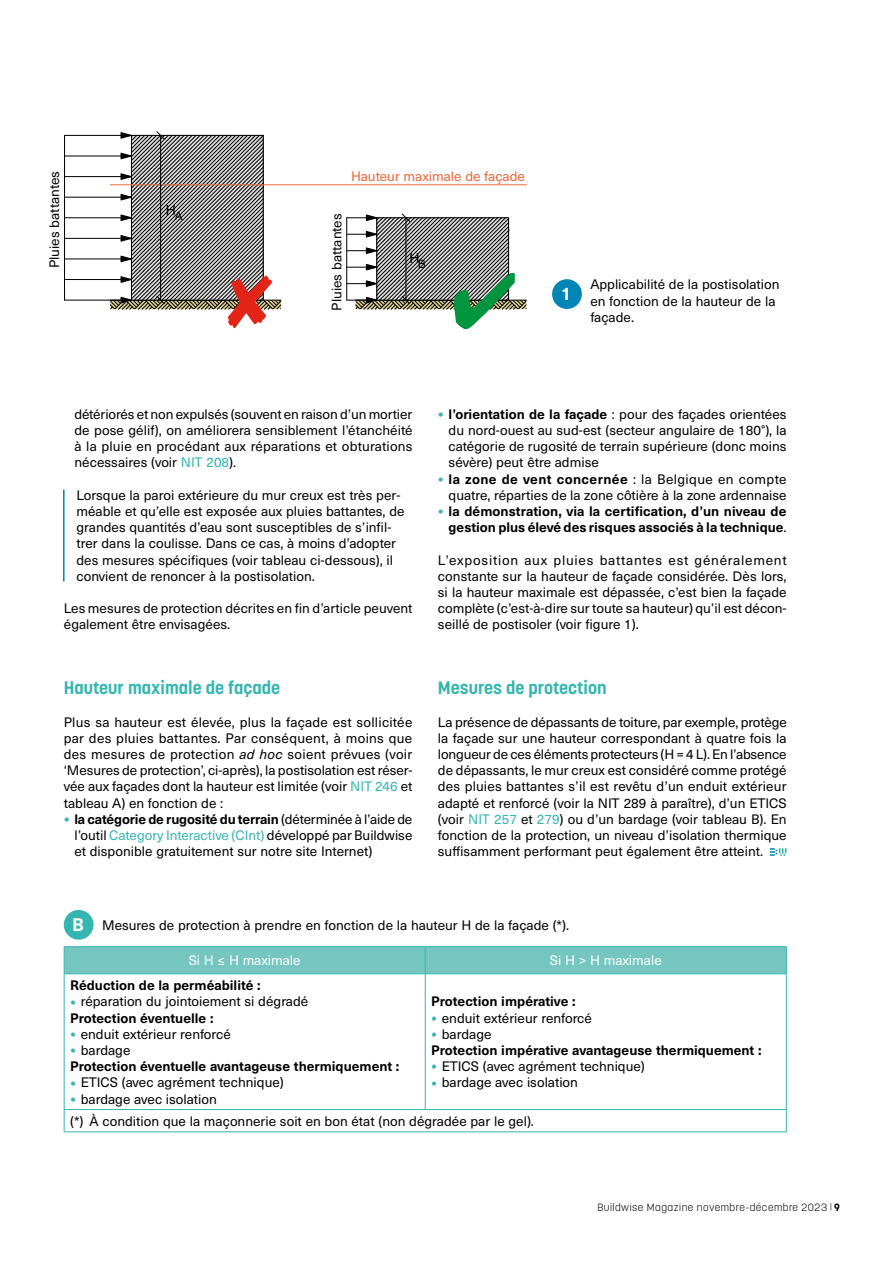
<style>
.page{position:relative;width:893px;height:1263px;background:#fff}
.page>*{position:absolute;margin:0;border:0;box-sizing:border-box;transform-origin:0 0}
.t1{font:700 18px "Korolev";color:#36b6b0}
.t2{font:700 18px "Neue Haas Unica W1 G";color:#fff}
.t3{font:13.95px "Arial";color:#010102}
.t4{font:13.5px/16.2px "Neue Haas Unica W1 G";color:#000;text-align:justify}
.t5{font:700 13.5px/16.2px "Neue Haas Unica W1 G";color:#000}
.t6{font:13.5px "Neue Haas Unica W1 G";color:#fff}
.t7{font:13.5px "Neue Haas Unica W1 G";color:#eb6638}
.t8{font:300 10.5px "Korolev";letter-spacing:.05em;color:#000}
.s1{color:#36b6b0}
.s2{font-style:italic}
.s3{font-size:18px;color:#36b6b0}
.s4{font-weight:700}
.s5{font-weight:400;font-size:18px;color:#36b6b0}
.s6{font-weight:400}
.s7{font-weight:700;font-size:18px;color:#fff}
.s8{font-size:9.15px}
</style>
<div class="page">
<hr style="left:63px;top:489px;width:2px;height:92px;background:#0086b6">
<hr style="left:425px;top:1109px;width:362px;height:1px;background:#36b6b0">
<hr style="left:786px;top:974px;width:1px;height:135px;background:#36b6b0">
<svg style="left:64px;top:1110px;width:1px;height:21px"></svg>
<svg style="left:786px;top:1110px;width:1px;height:21px"></svg>
<hr style="left:64px;top:1131px;width:361px;height:1px;background:#36b6b0">
<hr style="left:425px;top:1131px;width:362px;height:1px;background:#36b6b0">
<hr style="left:64px;top:946px;width:361px;height:1px;background:#36b6b0">
<hr style="left:425px;top:946px;width:362px;height:1px;background:#36b6b0">
<div style="left:64px;top:947px;width:723px;height:26px;background:#75c5c0"></div>
<hr style="left:425px;top:973px;width:362px;height:1px;background:#36b6b0">
<hr style="left:64px;top:973px;width:361px;height:1px;background:#36b6b0">
<hr style="left:64px;top:974px;width:1px;height:135px;background:#36b6b0">
<hr style="left:425px;top:974px;width:1px;height:135px;background:#36b6b0">
<hr style="left:64px;top:1109px;width:361px;height:1px;background:#36b6b0">
<div style="left:64px;top:910px;width:30px;height:30px;background:#36b6b0;border-radius:50%"></div>
<hr style="left:110px;top:185px;width:416px;height:1px;background:#ec6539">
<hr style="left:65px;top:135px;width:66px;height:1px;background:#010102">
<hr style="left:65px;top:156px;width:66px;height:1px;background:#010102">
<hr style="left:65px;top:176px;width:66px;height:1px;background:#010102">
<hr style="left:65px;top:197px;width:66px;height:1px;background:#010102">
<hr style="left:65px;top:217px;width:66px;height:1px;background:#010102">
<hr style="left:65px;top:238px;width:66px;height:1px;background:#010102">
<hr style="left:65px;top:259px;width:66px;height:1px;background:#010102">
<hr style="left:65px;top:279px;width:66px;height:1px;background:#010102">
<hr style="left:65px;top:300px;width:66px;height:1px;background:#010102">
<hr style="left:347px;top:217px;width:30px;height:1px;background:#010102">
<hr style="left:347px;top:234px;width:30px;height:1px;background:#010102">
<hr style="left:347px;top:250px;width:30px;height:1px;background:#010102">
<hr style="left:347px;top:267px;width:30px;height:1px;background:#010102">
<hr style="left:347px;top:283px;width:30px;height:1px;background:#010102">
<hr style="left:347px;top:300px;width:30px;height:1px;background:#010102">
<hr style="left:346px;top:218px;width:1px;height:82px;background:#010102">
<hr style="left:64px;top:135px;width:1px;height:165px;background:#010102">
<div style="left:552px;top:279px;width:30px;height:30px;background:#0086b6;border-radius:50%"></div>
<svg style="left:770px;top:848px;width:16px;height:8px"></svg>
<svg style="left:356px;top:214px;width:170px;height:115px"></svg>
<svg style="left:110px;top:131px;width:171px;height:197px"></svg>
<p class="t4" style="left:46px;top:268px;width:99px;rotate:-90deg">Pluies battantes</p>
<p class="t3" style="left:166px;top:201px;width:18px">H<sub>A</sub></p>
<p class="t7" style="left:351px;top:166px;width:175px">Hauteur maximale de façade</p>
<p class="t4" style="left:328px;top:311px;width:99px;rotate:-90deg">Pluies battantes</p>
<p class="t3" style="left:409px;top:248px;width:18px">H<sub>B</sub></p>
<h1 class="t2" style="left:561px;top:280px;width:12px">1</h1>
<p class="t4" style="left:590px;top:276px;width:191px;text-align:left">Applicabilité de la postisolation en fonction de la hauteur de la façade.</p>
<p class="t4" style="left:74px;top:405px;width:340px">détériorés et non expulsés (souvent en raison d’un mortier de pose gélif), on améliorera sensiblement l’étanchéité à la pluie en procédant aux réparations et obturations nécessaires (voir <span class="s1">NIT 208</span>).</p>
<p class="t4" style="left:77px;top:486px;width:330px;text-align:left">Lorsque la paroi extérieure du mur creux est très per&shy;méable et qu’elle est exposée aux pluies battantes, de grandes quantités d’eau sont susceptibles de s’infil&shy;trer dans la coulisse. Dans ce cas, à moins d’adopter des mesures spécifiques (voir tableau ci-dessous), il convient de renoncer à la postisolation.</p>
<p class="t4" style="left:64px;top:600px;width:350px">Les mesures de protection décrites en fin d’article peuvent également être envisagées.</p>
<h1 class="t1" style="left:64px;top:676px;width:218px">Hauteur maximale de façade</h1>
<p class="t4" style="left:64px;top:713px;width:350px">Plus sa hauteur est élevée, plus la façade est sollicitée par des pluies battantes. Par conséquent, à moins que des mesures de protection <span class="s2">ad hoc</span> soient prévues (voir ‘Mesures de protection’, ci-après), la postisolation est réser&shy;vée aux façades dont la hauteur est limitée (voir <span class="s1">NIT 246</span> et tableau A) en fonction de :</p>
<p class="t4" style="left:74px;top:810px;width:339px;text-indent:-11px"><span class="s3">•</span> <span class="s4">la catégorie de rugosité du terrain</span> (déterminée à l’aide de l’outil <span class="s1">Category Interactive (CInt)</span> développé par Buildwise et disponible gratuitement sur notre site Internet)</p>
<p class="t4" style="left:449px;top:405px;width:340px;text-indent:-11px"><span class="s3">•</span> <span class="s4">l’orientation de la façade</span> : pour des façades orientées du nord-ouest au sud-est (secteur angulaire de 180°), la catégorie de rugosité de terrain supérieure (donc moins sévère) peut être admise</p>
<p class="t4" style="left:438px;top:470px;width:350px;text-align:right"><span class="s3">•</span> <span class="s4">la zone de vent concernée</span> : la Belgique en compte quatre, réparties de la zone côtière à la zone ardennaise</p>
<p class="t5" style="left:438px;top:502px;width:350px;text-align:right"><span class="s5">•</span> la démonstration, via la certification, d’un niveau de gestion plus élevé des risques associés à la technique<span class="s6">.</span></p>
<p class="t4" style="left:438px;top:551px;width:350px">L’exposition aux pluies battantes est généralement constante sur la hauteur de façade considérée. Dès lors, si la hauteur maximale est dépassée, c’est bien la façade complète (c’est-à-dire sur toute sa hauteur) qu’il est décon&shy;seillé de postisoler (voir figure 1).</p>
<h1 class="t1" style="left:438px;top:676px;width:170px">Mesures de protection</h1>
<p class="t4" style="left:438px;top:713px;width:350px">La présence de dépassants de toiture, par exemple, protège la façade sur une hauteur correspondant à quatre fois la longueur de ces éléments protecteurs (H = 4 L). En l’absence de dépassants, le mur creux est considéré comme protégé des pluies battantes s’il est revêtu d’un enduit extérieur adapté et renforcé (voir la NIT 289 à paraître), d’un ETICS (voir <span class="s1">NIT 257</span> et <span class="s1">279</span>) ou d’un bardage (voir tableau B). En fonction de la protection, un niveau d’isolation thermique suffisamment performant peut également être atteint.</p>
<p class="t4" style="left:72px;top:916px;width:498px"><span class="s7">B</span> Mesures de protection à prendre en fonction de la hauteur H de la façade (*).</p>
<p class="t6" style="left:189px;top:951px;width:113px">Si H ≤ H maximale</p>
<p class="t6" style="left:550px;top:951px;width:113px">Si H &gt; H maximale</p>
<p class="t5" style="left:70px;top:976px;width:192px">Réduction de la perméabilité :</p>
<p class="t4" style="left:70px;top:993px;width:240px"><span class="s3">•</span> réparation du jointoiement si dégradé<br><span class="s4">Protection éventuelle :</span></p>
<p class="t4" style="left:70px;top:1025px;width:162px"><span class="s3">•</span> enduit extérieur renforcé</p>
<p class="t5" style="left:70px;top:1041px;width:331px"><span class="s5">•</span> <span class="s6">bardage<br></span>Protection éventuelle avantageuse thermiquement :</p>
<p class="t4" style="left:70px;top:1074px;width:215px"><span class="s3">•</span> ETICS (avec agrément technique)</p>
<p class="t4" style="left:70px;top:1090px;width:148px"><span class="s3">•</span> bardage avec isolation</p>
<p class="t5" style="left:431px;top:992px;width:146px">Protection impérative :</p>
<p class="t4" style="left:431px;top:1009px;width:162px"><span class="s3">•</span> enduit extérieur renforcé</p>
<p class="t5" style="left:431px;top:1025px;width:332px"><span class="s5">•</span> <span class="s6">bardage<br></span>Protection impérative avantageuse thermiquement :</p>
<p class="t4" style="left:431px;top:1057px;width:215px"><span class="s3">•</span> ETICS (avec agrément technique)</p>
<p class="t4" style="left:431px;top:1074px;width:148px"><span class="s3">•</span> bardage avec isolation</p>
<p class="t4" style="left:70px;top:1112px;width:465px">(*) À condition que la maçonnerie soit en bon état (non dégradée par le gel).</p>
<p class="t8" style="left:597px;top:1200px;width:244px">Buildwise Magazine novembre-décembre 2023 <span class="s8">|</span> <span class="s4">9</span></p>
</div>
